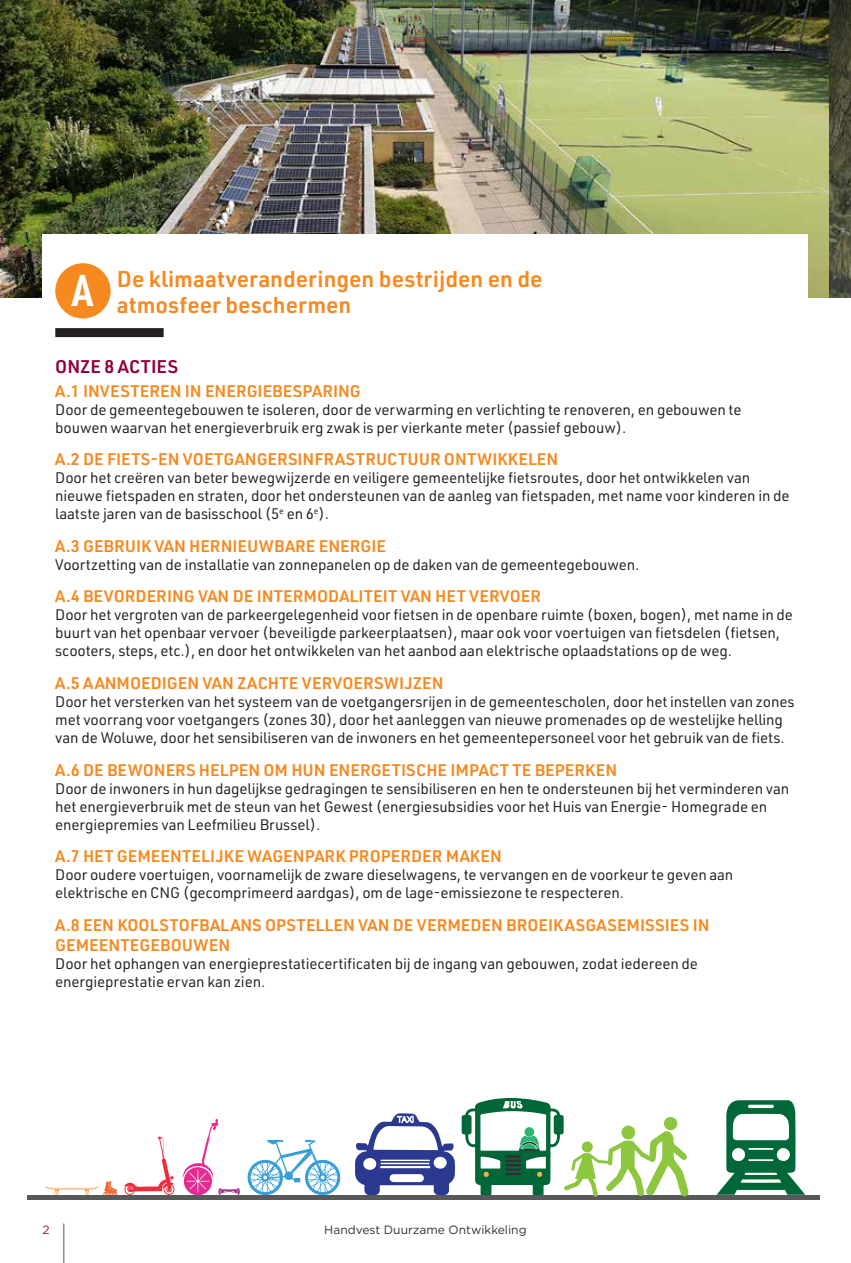
<style>
.page{position:relative;width:851px;height:1263px;background:#fff}
.page>*{position:absolute;margin:0;border:0;box-sizing:border-box;transform-origin:0 0}
.t1{font:600 22.5px/25.5px "URWDIN";color:#f6891f}
.t2{font:600 18px "URWDIN";letter-spacing:.005em;color:#8e003e}
.t3{font:600 16.5px/19.8px "URWDIN";color:#f6891f}
.t4{font:15px/18px "URWDIN";letter-spacing:-.01em;color:#231f20}
.t5{font:12px "Gotham";color:#333132}
.t6{font:12px "Gotham";color:#911d24}
.s1{font-family:"URWDIN Cond";font-weight:700;font-size:43.5px;color:#fff}
</style>
<div class="page">
<hr style="left:63px;top:1223px;width:1px;height:40px;background:#58595b">
<img style="left:0;top:0;width:829px;height:298px">
<svg style="left:247px;top:1140px;width:94px;height:55px"></svg>
<hr style="left:27px;top:1195px;width:792px;height:4px;background:#58595b">
<svg style="left:45px;top:1181px;width:73px;height:14px"></svg>
<svg style="left:124px;top:1136px;width:50px;height:59px"></svg>
<svg style="left:183px;top:1119px;width:57px;height:76px"></svg>
<svg style="left:355px;top:1113px;width:100px;height:82px"></svg>
<svg style="left:716px;top:1100px;width:89px;height:95px"></svg>
<svg style="left:461px;top:1098px;width:227px;height:99px"></svg>
<div style="left:43px;top:234px;width:765px;height:786px;background:#fff"></div>
<div style="left:55px;top:263px;width:56px;height:55px;background:#f6891f;border-radius:50%"></div>
<div style="left:55px;top:328px;width:109px;height:9px;background:#231f20"></div>
<img style="left:829px;top:0;width:21px;height:298px">
<h1 class="t1" style="left:117px;top:265px;width:427px;text-indent:-45px"><span class="s1">A</span> De klimaatveranderingen bestrijden en de atmosfeer beschermen</h1>
<p class="t2" style="left:55px;top:354px;width:124px">ONZE 8 ACTIES</p>
<p class="t3" style="left:55px;top:380px;width:307px">A.1 INVESTEREN IN ENERGIEBESPARING</p>
<p class="t4" style="left:55px;top:400px;width:687px">Door de gemeentegebouwen te isoleren, door de verwarming en verlichting te renoveren, en gebouwen te bouwen waarvan het energieverbruik erg zwak is per vierkante meter (passief gebouw).</p>
<p class="t3" style="left:55px;top:449px;width:504px">A.2 DE FIETS-EN VOETGANGERSINFRASTRUCTUUR ONTWIKKELEN</p>
<p class="t4" style="left:55px;top:468px;width:735px">Door het creëren van beter bewegwijzerde en veiligere gemeentelijke fietsroutes, door het ontwikkelen van nieuwe fietspaden en straten, door het ondersteunen van de aanleg van fietspaden, met name voor kinderen in de laatste jaren van de basisschool (5<sup>e</sup> en 6<sup>e</sup>).</p>
<p class="t3" style="left:55px;top:535px;width:332px">A.3 GEBRUIK VAN HERNIEUWBARE ENERGIE</p>
<p class="t4" style="left:55px;top:555px;width:585px">Voortzetting van de installatie van zonnepanelen op de daken van de gemeentegebouwen.</p>
<p class="t3" style="left:55px;top:586px;width:487px">A.4 BEVORDERING VAN DE INTERMODALITEIT VAN HET VERVOER</p>
<p class="t4" style="left:55px;top:606px;width:739px">Door het vergroten van de parkeergelegenheid voor fietsen in de openbare ruimte (boxen, bogen), met name in de buurt van het openbaar vervoer (beveiligde parkeerplaatsen), maar ook voor voertuigen van fietsdelen (fietsen, scooters, steps, etc.), en door het ontwikkelen van het aanbod aan elektrische oplaadstations op de weg.</p>
<p class="t3" style="left:55px;top:673px;width:389px">A.5 AANMOEDIGEN VAN ZACHTE VERVOERSWIJZEN</p>
<p class="t4" style="left:55px;top:692px;width:740px">Door het versterken van het systeem van de voetgangersrijen in de gemeentescholen, door het instellen van zones met voorrang voor voetgangers (zones 30), door het aanleggen van nieuwe promenades op de westelijke helling van de Woluwe, door het sensibiliseren van de inwoners en het gemeentepersoneel voor het gebruik van de fiets.</p>
<p class="t3" style="left:55px;top:759px;width:563px">A.6 DE BEWONERS HELPEN OM HUN ENERGETISCHE IMPACT TE BEPERKEN</p>
<p class="t4" style="left:55px;top:779px;width:735px">Door de inwoners in hun dagelijkse gedragingen te sensibiliseren en hen te ondersteunen bij het verminderen van het energieverbruik met de steun van het Gewest (energiesubsidies voor het Huis van Energie- Homegrade en energiepremies van Leefmilieu Brussel).</p>
<p class="t3" style="left:55px;top:846px;width:448px">A.7 HET GEMEENTELIJKE WAGENPARK PROPERDER MAKEN</p>
<p class="t4" style="left:55px;top:865px;width:679px">Door oudere voertuigen, voornamelijk de zware dieselwagens, te vervangen en de voorkeur te geven aan elektrische en CNG (gecomprimeerd aardgas), om de lage-emissiezone te respecteren.</p>
<p class="t3" style="left:55px;top:914px;width:655px">A.8 EEN KOOLSTOFBALANS OPSTELLEN VAN DE VERMEDEN BROEIKASGASEMISSIES IN<br>GEMEENTEGEBOUWEN</p>
<p class="t4" style="left:55px;top:954px;width:644px">Door het ophangen van energieprestatiecertificaten bij de ingang van gebouwen, zodat iedereen de energieprestatie ervan kan zien.</p>
<p class="t6" style="left:43px;top:1223px;width:9px">2</p>
<p class="t5" style="left:324px;top:1223px;width:204px">Handvest Duurzame Ontwikkeling</p>
</div>
